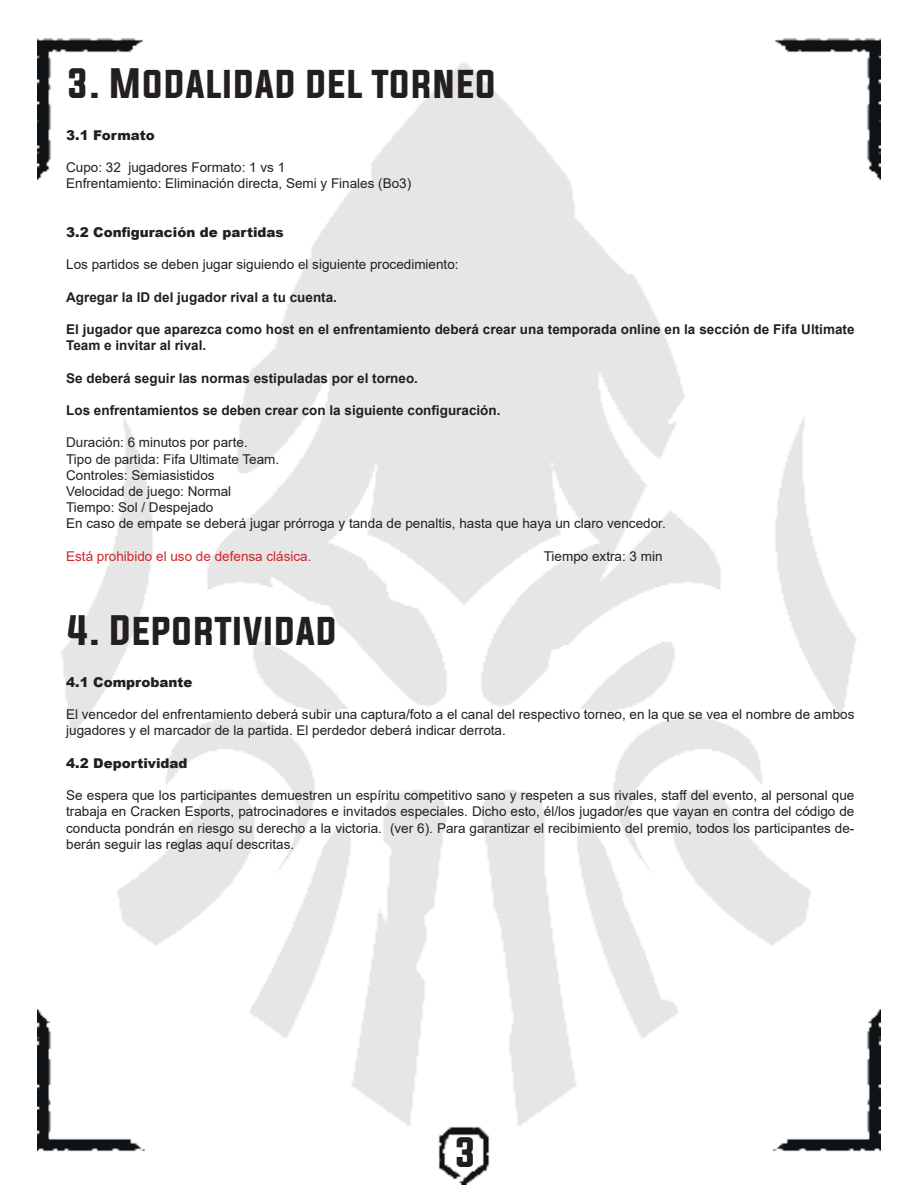
<style>
.page{position:relative;width:918px;height:1188px;background:#fff}
.page>*{position:absolute;margin:0;border:0;box-sizing:border-box;transform-origin:0 0}
.t1{font:36px "Evogria";color:#231f20}
.t2{font:13.5px/16.2px "Arial";color:#231f20}
.t3{font:700 13.5px/16.2px "Arial";color:#231f20}
.t4{font:900 13.5px "Arial";color:#231f20}
.t5{font:13.5px "Arial";color:#d1232a}
</style>
<div class="page">
<img style="left:38px;top:38px;width:842px;height:1147px">
<h1 class="t1" style="left:66px;top:58px;width:432px">3. MODALIDAD DEL TORNEO</h1>
<p class="t4" style="left:66px;top:125px;width:90px">3.1 Formato</p>
<p class="t2" style="left:66px;top:159px;width:347px">Cupo: 32 jugadores Formato: 1 vs 1<br>Enfrentamiento: Eliminación directa, Semi y Finales (Bo3)</p>
<p class="t4" style="left:66px;top:222px;width:219px">3.2 Configuración de partidas</p>
<p class="t2" style="left:66px;top:256px;width:394px">Los partidos se deben jugar siguiendo el siguiente procedimiento:</p>
<p class="t3" style="left:66px;top:289px;width:272px">Agregar la ID del jugador rival a tu cuenta.</p>
<p class="t3" style="left:66px;top:321px;width:790px">El jugador que aparezca como host en el enfrentamiento deberá crear una temporada online en la sección de Fifa Ultimate<br>Team e invitar al rival.</p>
<p class="t3" style="left:66px;top:370px;width:353px">Se deberá seguir las normas estipuladas por el torneo.</p>
<p class="t3" style="left:66px;top:402px;width:436px">Los enfrentamientos se deben crear con la siguiente configuración.</p>
<p class="t2" style="left:66px;top:434px;width:601px">Duración: 6 minutos por parte.<br>Tipo de partida: Fifa Ultimate Team.<br>Controles: Semiasistidos<br>Velocidad de juego: Normal<br>Tiempo: Sol / Despejado<br>En caso de empate se deberá jugar prórroga y tanda de penaltis, hasta que haya un claro vencedor.</p>
<p class="t5" style="left:66px;top:547px;width:247px">Está prohibido el uso de defensa clásica.</p>
<p class="t2" style="left:544px;top:548px;width:120px">Tiempo extra: 3 min</p>
<h1 class="t1" style="left:66px;top:605px;width:273px">4. DEPORTIVIDAD</h1>
<p class="t4" style="left:66px;top:672px;width:128px">4.1 Comprobante</p>
<p class="t2" style="left:66px;top:706px;width:790px">El vencedor del enfrentamiento deberá subir una captura/foto a el canal del respectivo torneo, en la que se vea el nombre de ambos jugadores y el marcador de la partida. El perdedor deberá indicar derrota.</p>
<p class="t4" style="left:66px;top:753px;width:123px">4.2 Deportividad</p>
<p class="t2" style="left:66px;top:787px;width:790px;text-align:justify">Se espera que los participantes demuestren un espíritu competitivo sano y respeten a sus rivales, staff del evento, al personal que trabaja en Cracken Esports, patrocinadores e invitados especiales. Dicho esto, él/los jugador/es que vayan en contra del código de conducta pondrán en riesgo su derecho a la victoria. (ver 6). Para garantizar el recibimiento del premio, todos los participantes de&shy;berán seguir las reglas aquí descritas.</p>
<h1 class="t1" style="left:454px;top:1127px;width:24px">3</h1>
</div>
